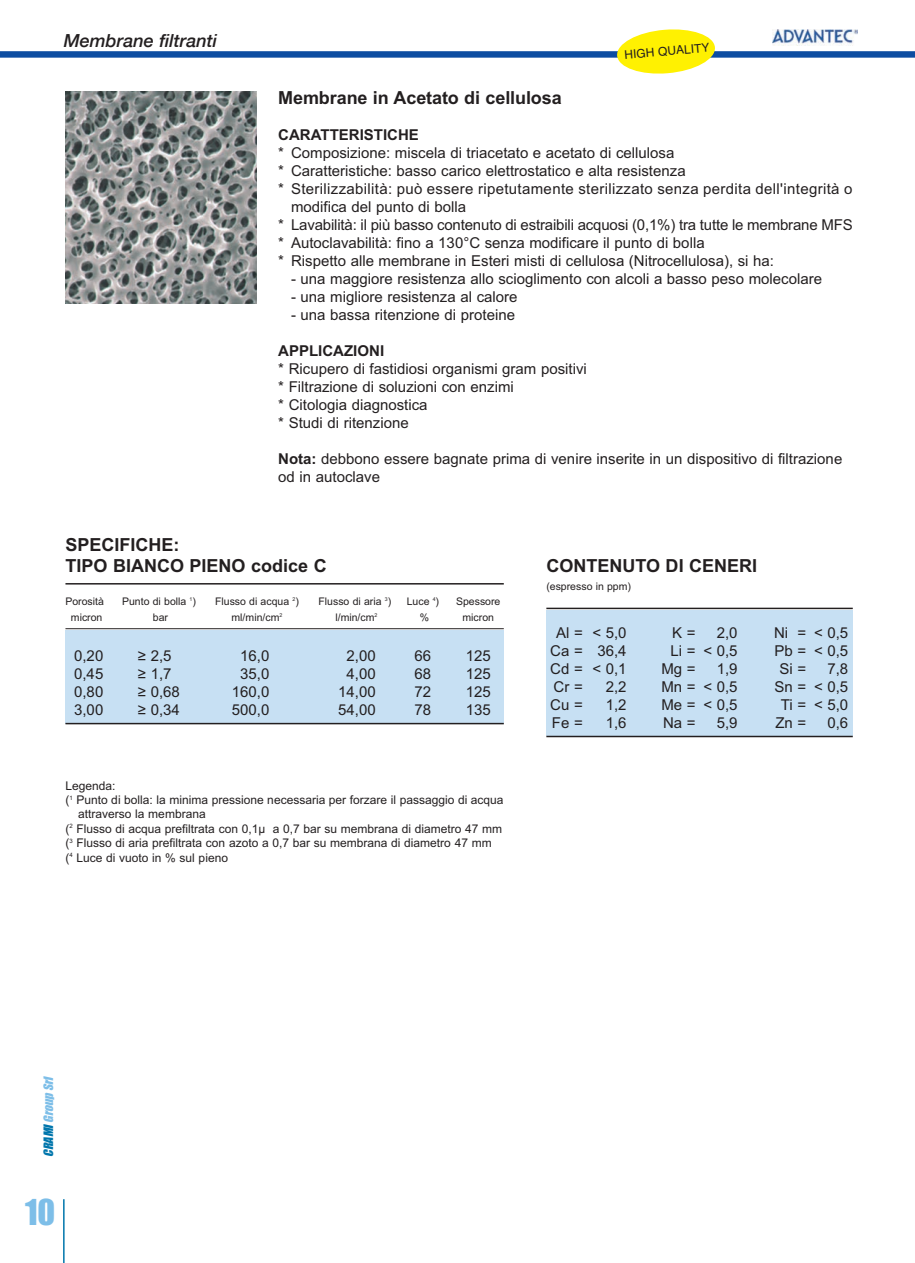
<style>
.page{position:relative;width:915px;height:1263px;background:#fff}
.page>*{position:absolute;margin:0;border:0;box-sizing:border-box;transform-origin:0 0}
.t1{font:33px "Impact";color:#7dbee8}
.t2{font:700 18px/21.6px "Arial";color:#231f20}
.t3{font:italic 500 18px "Helvetica Neue";color:#231f20}
.t4{font:15px/18px "Arial";color:#231f20}
.t5{font:15px "Arial";letter-spacing:.02em;color:#231f20}
.t6{font:700 15px "Arial";color:#231f20}
.t7{font:12px "Arial";color:#231f20}
.t8{font:italic 12px "Impact";color:#7dbee8}
.t9{font:12px "Helvetica";color:#231f20}
.t10{font:10.5px "Arial";color:#231f20}
.s1{font-weight:700}
.s2{color:#0076ac}
</style>
<div class="page">
<div style="left:546px;top:610px;width:306px;height:126px;background:#c7e0f3"></div>
<hr style="left:546px;top:608px;width:306px;height:1px;background:#231f20">
<hr style="left:546px;top:736px;width:306px;height:1px;background:#231f20">
<div style="left:65px;top:630px;width:438px;height:93px;background:#c7e0f3"></div>
<hr style="left:65px;top:583px;width:438px;height:1px;background:#231f20">
<hr style="left:65px;top:628px;width:438px;height:1px;background:#231f20">
<hr style="left:65px;top:723px;width:438px;height:1px;background:#231f20">
<img style="left:65px;top:91px;width:192px;height:213px">
<div style="left:0;top:51px;width:914px;height:7px;background:#0d4da1"></div>
<img style="left:772px;top:29px;width:85px;height:17px">
<hr style="left:63px;top:1199px;width:2px;height:64px;background:#0076ac">
<svg style="left:616px;top:29px;width:99px;height:45px"></svg>
<p class="t3" style="left:64px;top:30px;width:155px">Membrane filtranti</p>
<p class="t9" style="left:623px;top:48px;width:87px;rotate:-5deg">HIGH QUALITY</p>
<p class="t2" style="left:278px;top:87px;width:285px">Membrane in Acetato di cellulosa</p>
<p class="t6" style="left:278px;top:126px;width:142px">CARATTERISTICHE</p>
<p class="t4" style="left:278px;top:144px;width:397px">* Composizione: miscela di triacetato e acetato di cellulosa</p>
<p class="t4" style="left:278px;top:162px;width:409px">* Caratteristiche: basso carico elettrostatico e alta resistenza</p>
<p class="t5" style="left:278px;top:180px;width:575px">* Sterilizzabilità: può essere ripetutamente sterilizzato senza perdita dell'integrità o</p>
<p class="t4" style="left:291px;top:198px;width:177px">modifica del punto di bolla</p>
<p class="t4" style="left:278px;top:216px;width:576px">* Lavabilità: il più basso contenuto di estraibili acquosi (0,1%) tra tutte le membrane MFS</p>
<p class="t4" style="left:278px;top:234px;width:428px">* Autoclavabilità: fino a 130°C senza modificare il punto di bolla</p>
<p class="t4" style="left:278px;top:252px;width:497px">* Rispetto alle membrane in Esteri misti di cellulosa (Nitrocellulosa), si ha:</p>
<p class="t4" style="left:291px;top:270px;width:532px">- una maggiore resistenza allo scioglimento con alcoli a basso peso molecolare</p>
<p class="t4" style="left:291px;top:288px;width:228px">- una migliore resistenza al calore</p>
<p class="t4" style="left:291px;top:306px;width:225px">- una bassa ritenzione di proteine</p>
<p class="t4" style="left:278px;top:342px;width:310px"><span class="s1">APPLICAZIONI<br></span>* Ricupero di fastidiosi organismi gram positivi * Filtrazione di soluzioni con enzimi<br>* Citologia diagnostica<br>* Studi di ritenzione</p>
<p class="t4" style="left:278px;top:450px;width:565px"><span class="s1">Nota:</span> debbono essere bagnate prima di venire inserite in un dispositivo di filtrazione od in autoclave</p>
<p class="t2" style="left:65px;top:534px;width:263px">SPECIFICHE:<br>TIPO BIANCO PIENO codice C</p>
<p class="t10" style="left:65px;top:595px;width:40px">Porosità</p>
<p class="t10" style="left:122px;top:595px;width:75px">Punto di bolla <sup>1</sup>)</p>
<p class="t10" style="left:215px;top:595px;width:85px">Flusso di acqua <sup>2</sup>)</p>
<p class="t10" style="left:318px;top:595px;width:74px">Flusso di aria <sup>3</sup>)</p>
<p class="t10" style="left:406px;top:595px;width:34px">Luce <sup>4</sup>)</p>
<p class="t10" style="left:456px;top:595px;width:46px">Spessore</p>
<p class="t10" style="left:71px;top:611px;width:33px">micron</p>
<p class="t10" style="left:153px;top:611px;width:17px">bar</p>
<p class="t10" style="left:231px;top:611px;width:52px">ml/min/cm<sup>2</sup></p>
<p class="t10" style="left:335px;top:611px;width:43px">l/min/cm<sup>2</sup></p>
<p class="t10" style="left:419px;top:611px;width:11px">%</p>
<p class="t10" style="left:462px;top:611px;width:33px">micron</p>
<p class="t4" style="left:74px;top:647px;width:31px">0,20</p>
<p class="t4" style="left:138px;top:647px;width:35px">≥ 2,5</p>
<p class="t4" style="left:240px;top:647px;width:31px">16,0</p>
<p class="t4" style="left:346px;top:647px;width:31px">2,00</p>
<p class="t4" style="left:414px;top:647px;width:18px">66</p>
<p class="t4" style="left:465px;top:647px;width:27px">125</p>
<p class="t4" style="left:74px;top:665px;width:31px">0,45</p>
<p class="t4" style="left:138px;top:665px;width:35px">≥ 1,7</p>
<p class="t4" style="left:240px;top:665px;width:31px">35,0</p>
<p class="t4" style="left:346px;top:665px;width:31px">4,00</p>
<p class="t4" style="left:414px;top:665px;width:18px">68</p>
<p class="t4" style="left:465px;top:665px;width:27px">125</p>
<p class="t4" style="left:74px;top:683px;width:31px">0,80</p>
<p class="t4" style="left:138px;top:683px;width:44px">≥ 0,68</p>
<p class="t4" style="left:232px;top:683px;width:39px">160,0</p>
<p class="t4" style="left:338px;top:683px;width:39px">14,00</p>
<p class="t4" style="left:414px;top:683px;width:18px">72</p>
<p class="t4" style="left:465px;top:683px;width:27px">125</p>
<p class="t4" style="left:74px;top:701px;width:31px">3,00</p>
<p class="t4" style="left:138px;top:701px;width:44px">≥ 0,34</p>
<p class="t4" style="left:232px;top:701px;width:39px">500,0</p>
<p class="t4" style="left:338px;top:701px;width:39px">54,00</p>
<p class="t4" style="left:414px;top:701px;width:18px">78</p>
<p class="t4" style="left:465px;top:701px;width:27px">135</p>
<p class="t7" style="left:65px;top:778px;width:52px">Legenda:</p>
<p class="t7" style="left:65px;top:793px;width:439px">(<sup>1</sup> Punto di bolla: la minima pressione necessaria per forzare il passaggio di acqua</p>
<p class="t7" style="left:78px;top:807px;width:129px">attraverso la membrana</p>
<p class="t7" style="left:65px;top:821px;width:438px">(<sup>2</sup> Flusso di acqua prefiltrata con 0,1µ a 0,7 bar su membrana di diametro 47 mm</p>
<p class="t7" style="left:65px;top:836px;width:427px">(<sup>3</sup> Flusso di aria prefiltrata con azoto a 0,7 bar su membrana di diametro 47 mm</p>
<p class="t7" style="left:65px;top:850px;width:164px">(<sup>4</sup> Luce di vuoto in % sul pieno</p>
<p class="t2" style="left:546px;top:555px;width:212px">CONTENUTO DI CENERI</p>
<p class="t10" style="left:546px;top:580px;width:86px">(espresso in ppm)</p>
<p class="t4" style="left:556px;top:624px;width:72px">Al = &lt; 5,0</p>
<p class="t4" style="left:672px;top:624px;width:25px">K =</p>
<p class="t4" style="left:716px;top:624px;width:22px">2,0</p>
<p class="t4" style="left:773px;top:624px;width:76px">Ni = &lt; 0,5</p>
<p class="t4" style="left:550px;top:642px;width:78px">Ca = 36,4</p>
<p class="t4" style="left:670px;top:642px;width:69px">Li = &lt; 0,5</p>
<p class="t4" style="left:774px;top:642px;width:75px">Pb = &lt; 0,5</p>
<p class="t4" style="left:550px;top:660px;width:78px">Cd = &lt; 0,1</p>
<p class="t4" style="left:661px;top:660px;width:36px">Mg =</p>
<p class="t4" style="left:716px;top:660px;width:22px">1,9</p>
<p class="t4" style="left:779px;top:660px;width:28px">Si =</p>
<p class="t4" style="left:827px;top:660px;width:22px">7,8</p>
<p class="t4" style="left:553px;top:678px;width:31px">Cr =</p>
<p class="t4" style="left:605px;top:678px;width:22px">2,2</p>
<p class="t4" style="left:661px;top:678px;width:78px">Mn = &lt; 0,5</p>
<p class="t4" style="left:774px;top:678px;width:75px">Sn = &lt; 0,5</p>
<p class="t4" style="left:550px;top:696px;width:34px">Cu =</p>
<p class="t4" style="left:605px;top:696px;width:22px">1,2</p>
<p class="t4" style="left:661px;top:696px;width:78px">Me = &lt; 0,5</p>
<p class="t4" style="left:780px;top:696px;width:69px">Ti = &lt; 5,0</p>
<p class="t4" style="left:551px;top:714px;width:32px">Fe =</p>
<p class="t4" style="left:605px;top:714px;width:22px">1,6</p>
<p class="t4" style="left:662px;top:714px;width:34px">Na =</p>
<p class="t4" style="left:716px;top:714px;width:22px">5,9</p>
<p class="t4" style="left:775px;top:714px;width:32px">Zn =</p>
<p class="t4" style="left:827px;top:714px;width:22px">0,6</p>
<p class="t8" style="left:42px;top:1157px;width:85px;rotate:-90deg"><span class="s2">CRAMI</span>GroupSrl</p>
<p class="t1" style="left:25px;top:1194px;width:32px">10</p>
</div>
